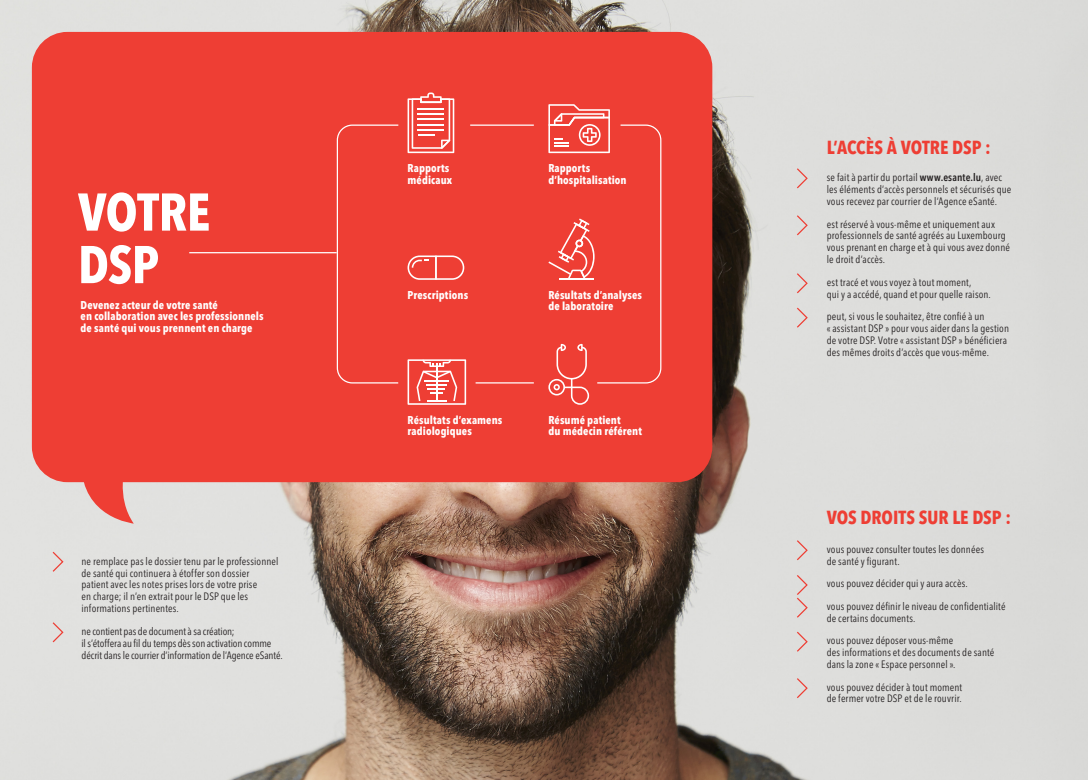
<style>
.page{position:relative;width:1088px;height:780px;background:#fff}
.page>*{position:absolute;margin:0;border:0;box-sizing:border-box;transform-origin:0 0}
.t1{font:700 condensed 52.5px/52.5px "Avenir Next LT Pro";letter-spacing:-.01em;color:#fff}
.t2{font:700 condensed 18.75px "Avenir Next LT Pro";letter-spacing:-.005em;color:#ee3e34}
.t3{font:700 condensed 11.25px/11.2px "Avenir Next LT Pro";letter-spacing:.005em;color:#fff}
.t4{font:condensed 10.62px/11.9px "Avenir Next LT Pro";letter-spacing:.01em;color:#231f20}
.t5{font:condensed 10.62px/11.9px "Avenir Next LT Pro";letter-spacing:-.01em;color:#231f20}
.s1{font-weight:600}
</style>
<div class="page">
<img style="left:0;top:0;width:1088px;height:780px">
<div style="left:32px;top:32px;width:680px;height:450px;background:#ee3e34;border-radius:35px"></div>
<svg style="left:81px;top:482px;width:53px;height:41px;background:#e88b85"></svg>
<svg style="left:407px;top:92px;width:47px;height:61px"></svg>
<svg style="left:407px;top:255px;width:57px;height:25px"></svg>
<svg style="left:407px;top:359px;width:59px;height:46px"></svg>
<svg style="left:336px;top:124px;width:63px;height:260px"></svg>
<hr style="left:470px;top:124px;width:64px;height:2px;background:#fff">
<hr style="left:476px;top:382px;width:58px;height:1px;background:#fff">
<svg style="left:548px;top:104px;width:114px;height:301px"></svg>
<hr style="left:189px;top:252px;width:148px;height:1px;background:#fff">
<svg style="left:51px;top:550px;width:13px;height:23px"></svg>
<svg style="left:51px;top:621px;width:13px;height:22px"></svg>
<svg style="left:795px;top:306px;width:14px;height:23px"></svg>
<svg style="left:795px;top:272px;width:14px;height:22px"></svg>
<svg style="left:795px;top:214px;width:14px;height:23px"></svg>
<svg style="left:795px;top:167px;width:14px;height:23px"></svg>
<svg style="left:795px;top:539px;width:14px;height:22px"></svg>
<svg style="left:795px;top:573px;width:14px;height:46px"></svg>
<svg style="left:795px;top:630px;width:14px;height:23px"></svg>
<svg style="left:795px;top:676px;width:14px;height:23px"></svg>
<h1 class="t1" style="left:78px;top:185px;width:134px">VOTRE<br>DSP</h1>
<p class="t3" style="left:81px;top:299px;width:185px">Devenez acteur de votre santé<br>en collaboration avec les professionnels de santé qui vous prennent en charge</p>
<p class="t4" style="left:81px;top:555px;width:198px">ne remplace pas le dossier tenu par le professionnel de santé qui continuera à étoffer son dossier patient avec les notes prises lors de votre prise<br>en charge; il n’en extrait pour le DSP que les informations pertinentes.</p>
<p class="t5" style="left:81px;top:625px;width:203px">ne contient pas de document à sa création;<br>il s’étoffera au fil du temps dès son activation comme décrit dans le courrier d’information de l’Agence eSanté.</p>
<p class="t3" style="left:407px;top:163px;width:46px">Rapports médicaux</p>
<p class="t3" style="left:548px;top:163px;width:80px">Rapports d’hospitalisation</p>
<p class="t3" style="left:407px;top:289px;width:62px">Prescriptions</p>
<p class="t3" style="left:548px;top:289px;width:95px">Résultats d’analyses de laboratoire</p>
<p class="t3" style="left:407px;top:414px;width:96px">Résultats d’examens radiologiques</p>
<p class="t3" style="left:548px;top:414px;width:95px">Résumé patient<br>du médecin référent</p>
<h2 class="t2" style="left:827px;top:135px;width:166px">L’ACCÈS À VOTRE DSP :</h2>
<p class="t4" style="left:827px;top:171px;width:186px">se fait à partir du portail <span class="s1">www.esante.lu</span>, avec les éléments d’accès personnels et sécurisés que vous recevez par courrier de l’Agence eSanté.</p>
<p class="t4" style="left:827px;top:218px;width:185px">est réservé à vous-même et uniquement aux professionnels de santé agréés au Luxembourg vous prenant en charge et à qui vous avez donné le droit d’accès.</p>
<p class="t4" style="left:827px;top:276px;width:166px">est tracé et vous voyez à tout moment,<br>qui y a accédé, quand et pour quelle raison.</p>
<p class="t4" style="left:827px;top:310px;width:184px">peut, si vous le souhaitez, être confié à un<br>« assistant DSP » pour vous aider dans la gestion de votre DSP. Votre « assistant DSP » bénéficiera des mêmes droits d’accès que vous-même.</p>
<h2 class="t2" style="left:827px;top:505px;width:186px">VOS DROITS SUR LE DSP :</h2>
<p class="t4" style="left:827px;top:543px;width:159px">vous pouvez consulter toutes les données de santé y figurant.</p>
<p class="t4" style="left:827px;top:572px;width:180px;line-height:22.5px">vous pouvez décider qui y aura accès.<br>vous pouvez définir le niveau de confidentialité</p>
<p class="t4" style="left:827px;top:606px;width:128px;line-height:22.5px">de certains documents.<br>vous pouvez déposer vous-même</p>
<p class="t4" style="left:827px;top:646px;width:169px">des informations et des documents de santé dans la zone « Espace personnel ».</p>
<p class="t4" style="left:827px;top:680px;width:137px">vous pouvez décider à tout moment de fermer votre DSP et de le rouvrir.</p>
</div>
